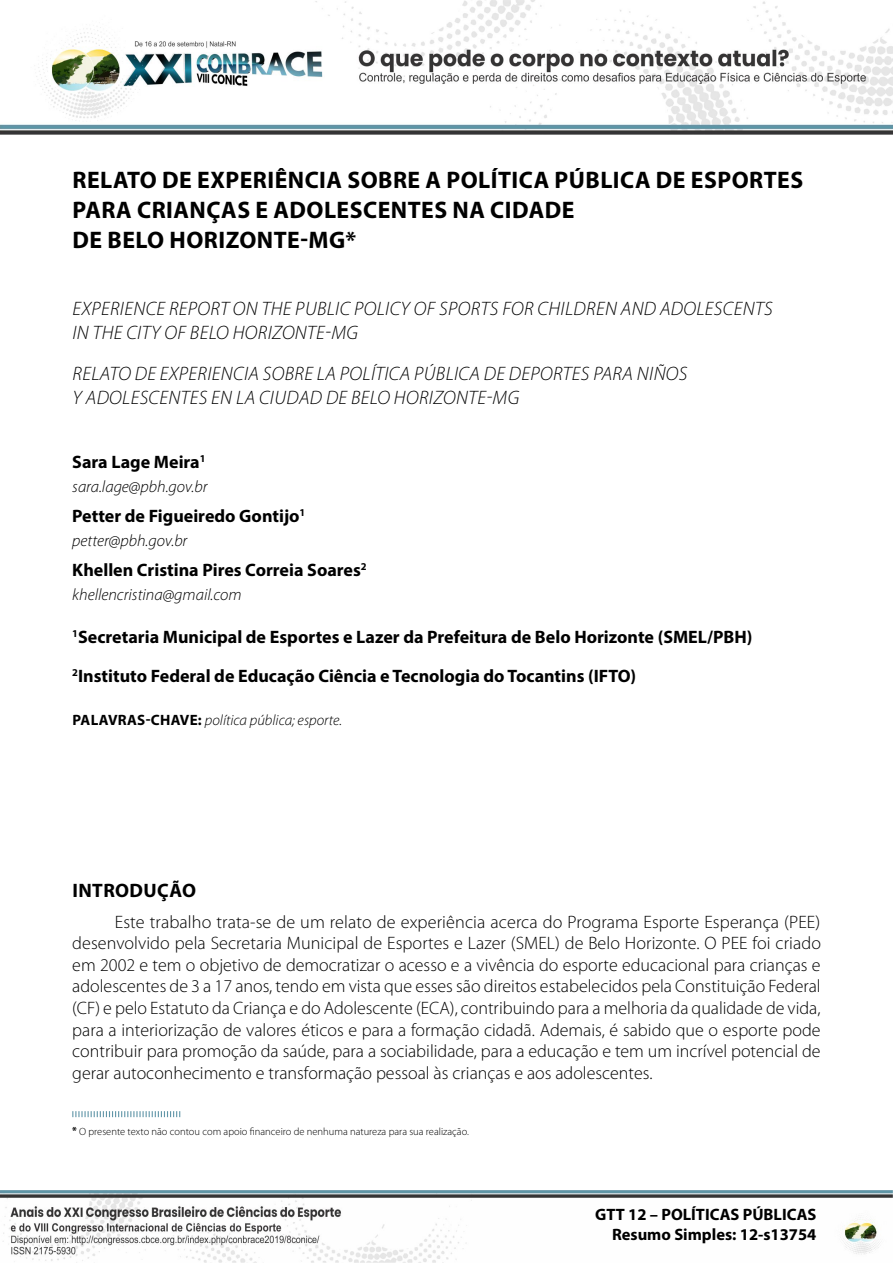
<style>
.page{position:relative;width:893px;height:1263px;background:#fff}
.page>*{position:absolute;margin:0;border:0;box-sizing:border-box;transform-origin:0 0}
.TITULO{font:700 24px/30px "Myriad Pro";letter-spacing:.02em;color:#000}
.TIT_TRADU_RES_SIMPLE{font:italic 300 19.5px/24px "Myriad Pro";letter-spacing:.02em;color:#000}
.SUBTITULOS{font:700 19.5px "Myriad Pro";letter-spacing:.02em;color:#000}
.MIOLO{font:300 18px/21.6px "Myriad Pro";color:#000;text-align:justify}
.AFILIAÇÃO{font:700 18px "Myriad Pro";color:#000}
.AUTORES{font:700 18px "Myriad Pro";color:#000}
.E-MAIL{font:italic 300 16.5px "Myriad Pro";color:#000}
.t1{font:700 16.5px/19.8px "Myriad Pro";color:#000;text-align:right}
.R_SIMPLES_-_KEYWORDS{font:italic 300 15px "Myriad Pro";color:#000}
.LEG__RODAPE{font:300 10.5px "Myriad Pro";color:#000}
.s1{font-weight:700;font-style:normal}
.s2{font-weight:700}
</style>
<div class="page">
<img style="left:0;top:0;width:893px;height:134px">
<img style="left:0;top:1190px;width:893px;height:73px">
<svg style="left:72px;top:1111px;width:108px;height:6px"></svg>
<p class="TITULO" style="left:73px;top:164px;width:732px">RELATO DE EXPERIÊNCIA SOBRE A POLÍTICA PÚBLICA DE ESPORTES<br>PARA CRIANÇAS E ADOLESCENTES NA CIDADE<br>DE BELO HORIZONTE-MG*<sup>1</sup></p>
<p class="TIT_TRADU_RES_SIMPLE" style="left:72px;top:296px;width:702px">EXPERIENCE REPORT ON THE PUBLIC POLICY OF SPORTS FOR CHILDREN AND ADOLESCENTS<br>IN THE CITY OF BELO HORIZONTE-MG</p>
<p class="TIT_TRADU_RES_SIMPLE" style="left:72px;top:361px;width:616px">RELATO DE EXPERIENCIA SOBRE LA POLÍTICA PÚBLICA DE DEPORTES PARA NIÑOS<br>Y ADOLESCENTES EN LA CIUDAD DE BELO HORIZONTE-MG</p>
<p class="AUTORES" style="left:72px;top:450px;width:135px">Sara Lage Meira<sup>1</sup></p>
<p class="E-MAIL" style="left:72px;top:476px;width:137px">sara.lage@pbh.gov.br</p>
<p class="AUTORES" style="left:72px;top:504px;width:235px">Petter de Figueiredo Gontijo<sup>1</sup></p>
<p class="E-MAIL" style="left:72px;top:531px;width:117px">petter@pbh.gov.br</p>
<p class="AUTORES" style="left:72px;top:558px;width:296px">Khellen Cristina Pires Correia Soares<sup>2</sup></p>
<p class="E-MAIL" style="left:72px;top:585px;width:171px">khellencristina@gmail.com</p>
<p class="AFILIAÇÃO" style="left:72px;top:625px;width:682px"><sup>1</sup>Secretaria Municipal de Esportes e Lazer da Prefeitura de Belo Horizonte (SMEL/PBH)</p>
<p class="AFILIAÇÃO" style="left:72px;top:664px;width:565px"><sup>2</sup>Instituto Federal de Educação Ciência e Tecnologia do Tocantins (IFTO)</p>
<p class="R_SIMPLES_-_KEYWORDS" style="left:72px;top:711px;width:271px"><span class="s1">PALAVRAS-CHAVE:</span> política pública; esporte.</p>
<p class="SUBTITULOS" style="left:72px;top:878px;width:125px">INTRODUÇÃO</p>
<p class="MIOLO" style="left:72px;top:910px;width:750px;text-indent:43px">Este trabalho trata-se de um relato de experiência acerca do Programa Esporte Esperança (PEE) desenvolvido pela Secretaria Municipal de Esportes e Lazer (SMEL) de Belo Horizonte. O PEE foi criado em 2002 e tem o objetivo de democratizar o acesso e a vivência do esporte educacional para crianças e adolescentes de 3 a 17 anos, tendo em vista que esses são direitos estabelecidos pela Constituição Federal (CF) e pelo Estatuto da Criança e do Adolescente (ECA), contribuindo para a melhoria da qualidade de vida, para a interiorização de valores éticos e para a formação cidadã. Ademais, é sabido que o esporte pode contribuir para promoção da saúde, para a sociabilidade, para a educação e tem um incrível potencial de gerar autoconhecimento e transformação pessoal às crianças e aos adolescentes.</p>
<p class="LEG__RODAPE" style="left:72px;top:1125px;width:398px"><span class="s2">*</span> O presente texto não contou com apoio financeiro de nenhuma natureza para sua realização.</p>
<p class="t1" style="left:595px;top:1204px;width:223px">GTT 12 – POLÍTICAS PÚBLICAS<br>Resumo Simples: 12-s13754</p>
</div>
